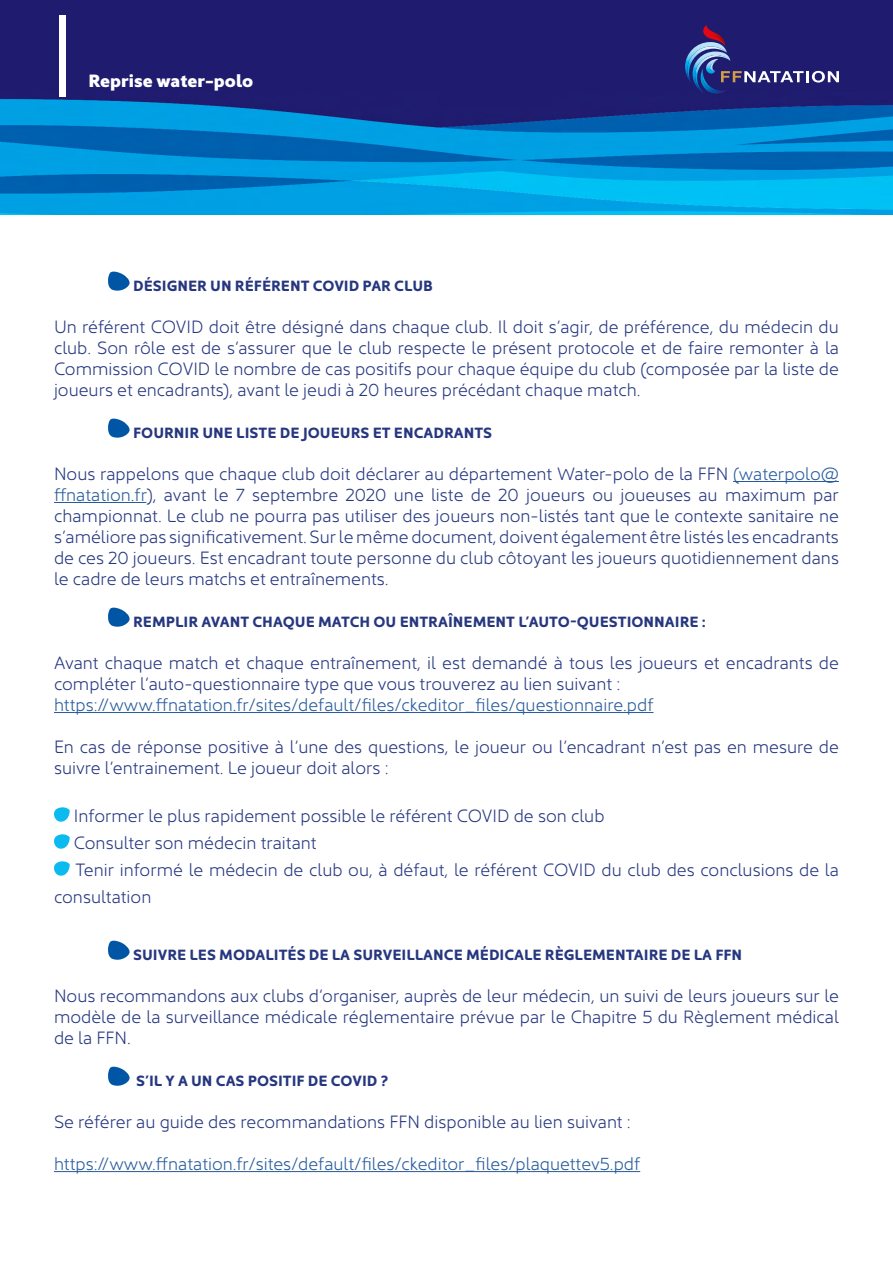
<style>
.page{position:relative;width:893px;height:1263px;background:#fff}
.page>*{position:absolute;margin:0;border:0;box-sizing:border-box;transform-origin:0 0}
.t1{font:900 90px "Kyrial Sans Pro";color:#fff}
.t2{font:300 18px/21px "Kyrial Sans Pro";color:#263780;text-align:justify}
.t3{font:300 18px "Kyrial Sans Pro";color:#275b9b}
.t4{font:900 18px "Kyrial Sans Pro";color:#fff}
.t5{font:700 15px "Kyrial Sans Pro";color:#263780}
.s1{color:#275b9b}
</style>
<div class="page">
<img style="left:0;top:0;width:893px;height:214px">
<svg style="left:684px;top:25px;width:155px;height:69px;background:#33347e"></svg>
<hr style="left:733px;top:481px;width:106px;height:1px;background:#275b9b">
<hr style="left:54px;top:502px;width:92px;height:1px;background:#275b9b">
<hr style="left:54px;top:712px;width:599px;height:1px;background:#275b9b">
<hr style="left:54px;top:1171px;width:586px;height:1px;background:#275b9b">
<svg style="left:108px;top:271px;width:22px;height:20px"></svg>
<svg style="left:108px;top:418px;width:22px;height:20px"></svg>
<svg style="left:108px;top:607px;width:22px;height:20px"></svg>
<svg style="left:54px;top:807px;width:16px;height:15px"></svg>
<svg style="left:54px;top:834px;width:16px;height:15px"></svg>
<svg style="left:54px;top:861px;width:16px;height:15px"></svg>
<svg style="left:108px;top:940px;width:22px;height:20px"></svg>
<svg style="left:108px;top:1066px;width:22px;height:20px"></svg>
<h1 class="t1" style="left:54px;top:-15px;width:18px">|</h1>
<p class="t4" style="left:89px;top:66px;width:166px">Reprise water-polo</p>
<p class="t5" style="left:133px;top:275px;width:301px">DÉSIGNER UN RÉFÉRENT COVID PAR CLUB</p>
<p class="t2" style="left:54px;top:314px;width:786px">Un référent COVID doit être désigné dans chaque club. Il doit s’agir, de préférence, du médecin du club. Son rôle est de s’assurer que le club respecte le présent protocole et de faire remonter à la Commission COVID le nombre de cas positifs pour chaque équipe du club (composée par la liste de joueurs et encadrants), avant le jeudi à 20 heures précédant chaque match.</p>
<p class="t5" style="left:133px;top:422px;width:361px">FOURNIR UNE LISTE DE JOUEURS ET ENCADRANTS</p>
<p class="t2" style="left:54px;top:461px;width:786px">Nous rappelons que chaque club doit déclarer au département Water-polo de la FFN <span class="s1">(waterpolo@ ffnatation.fr</span>), avant le 7 septembre 2020 une liste de 20 joueurs ou joueuses au maximum par championnat. Le club ne pourra pas utiliser des joueurs non-listés tant que le contexte sanitaire ne s’améliore pas significativement. Sur le même document, doivent également être listés les encadrants de ces 20 joueurs. Est encadrant toute personne du club côtoyant les joueurs quotidiennement dans le cadre de leurs matchs et entraînements.</p>
<p class="t5" style="left:133px;top:611px;width:574px">REMPLIR AVANT CHAQUE MATCH OU ENTRAÎNEMENT L’AUTO-QUESTIONNAIRE :</p>
<p class="t2" style="left:54px;top:650px;width:786px">Avant chaque match et chaque entraînement, il est demandé à tous les joueurs et encadrants de compléter l’auto-questionnaire type que vous trouverez au lien suivant :</p>
<p class="t3" style="left:54px;top:691px;width:601px">https://www.ffnatation.fr/sites/default/files/ckeditor_files/questionnaire.pdf</p>
<p class="t2" style="left:54px;top:734px;width:786px">En cas de réponse positive à l’une des questions, le joueur ou l’encadrant n’est pas en mesure de suivre l’entrainement. Le joueur doit alors :</p>
<p class="t2" style="left:74px;top:803px;width:532px">Informer le plus rapidement possible le référent COVID de son club</p>
<p class="t2" style="left:74px;top:830px;width:244px">Consulter son médecin traitant</p>
<p class="t2" style="left:75px;top:857px;width:765px">Tenir informé le médecin de club ou, à défaut, le référent COVID du club des conclusions de la</p>
<p class="t2" style="left:54px;top:884px;width:99px">consultation</p>
<p class="t5" style="left:133px;top:944px;width:611px">SUIVRE LES MODALITÉS DE LA SURVEILLANCE MÉDICALE RÈGLEMENTAIRE DE LA FFN</p>
<p class="t2" style="left:54px;top:983px;width:786px">Nous recommandons aux clubs d’organiser, auprès de leur médecin, un suivi de leurs joueurs sur le modèle de la surveillance médicale réglementaire prévue par le Chapitre 5 du Règlement médical de la FFN.</p>
<p class="t5" style="left:136px;top:1070px;width:253px">S’IL Y A UN CAS POSITIF DE COVID ?</p>
<p class="t2" style="left:54px;top:1109px;width:578px">Se référer au guide des recommandations FFN disponible au lien suivant :</p>
<p class="t3" style="left:54px;top:1150px;width:588px">https://www.ffnatation.fr/sites/default/files/ckeditor_files/plaquettev5.pdf</p>
</div>
